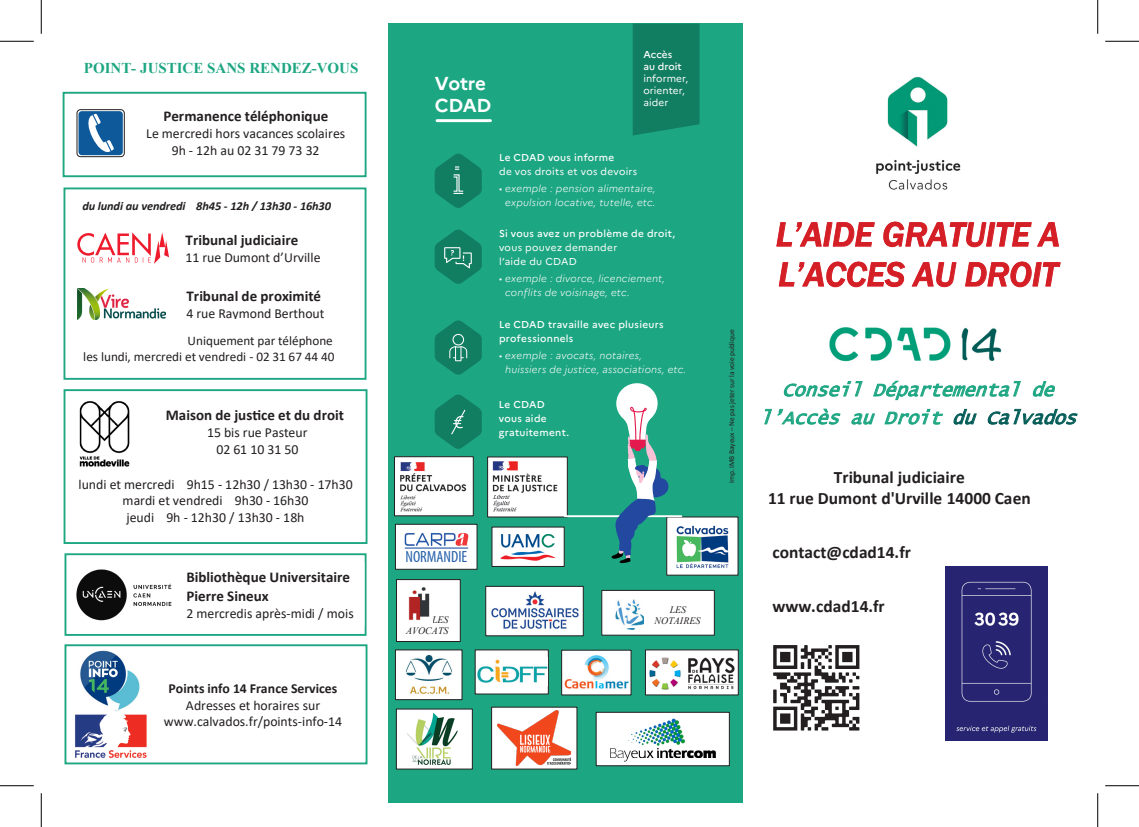
<style>
.page{position:relative;width:1139px;height:827px;background:#fff}
.page>*{position:absolute;margin:0;border:0;box-sizing:border-box;transform-origin:0 0}
.t1{font:italic 500 35.12px/39.9px "Franklin Gothic";color:#d51f26}
.t2{font:italic 18.88px/27.9px "Lucida Console";color:#1da682;text-align:center}
.t3{font:700 18.75px/22.5px "Marianne";letter-spacing:-.015em;color:#fff}
.t4{font:700 17.38px/21.2px "Calibri";color:#231f20;text-align:center}
.t5{font:condensed 16.25px "Myriad Pro";color:#2661ab}
.t6{font:700 15px/18.2px "Calibri";color:#231f20}
.t7{font:700 15px "Times New Roman";color:#1da682}
.t8{font:13.75px/16.6px "Calibri";color:#231f20;text-align:center}
.t9{font:700 13.75px "Calibri";letter-spacing:-.005em;color:#231f20}
.t10{font:13.12px/16px "Calibri";letter-spacing:-.005em;color:#231f20;text-align:right}
.t11{font:italic 700 12.12px "Calibri";letter-spacing:-.015em;color:#231f20}
.t12{font:italic 300 10px/13.8px "Marianne";letter-spacing:.02em;color:#fff}
.t13{font:500 10px/13.8px "Marianne";letter-spacing:.03em;color:#fff}
.t14{font:10px/11.8px "Marianne";letter-spacing:.02em;color:#fff}
.t15{font:500 10px/12px "Marianne";color:#fff}
.t16{font:italic 9.88px "Times New Roman";letter-spacing:-.005em;color:#231f20}
.t17{font:7.5px "Calibri";letter-spacing:-.01em;color:#231f20}
.s1{color:#035c57}
</style>
<div class="page">
<div style="left:389px;top:24px;width:354px;height:779px;background:#1da682"></div>
<svg style="left:776px;top:222px;width:99px;height:25px"></svg>
<svg style="left:883px;top:221px;width:176px;height:27px"></svg>
<svg style="left:778px;top:261px;width:179px;height:27px"></svg>
<svg style="left:965px;top:261px;width:96px;height:27px"></svg>
<svg style="left:783px;top:381px;width:79px;height:16px"></svg>
<svg style="left:873px;top:381px;width:148px;height:19px"></svg>
<svg style="left:1032px;top:381px;width:23px;height:16px"></svg>
<svg style="left:764px;top:408px;width:77px;height:16px"></svg>
<svg style="left:851px;top:413px;width:24px;height:11px"></svg>
<svg style="left:884px;top:409px;width:59px;height:15px"></svg>
<svg style="left:953px;top:409px;width:23px;height:15px"></svg>
<svg style="left:987px;top:409px;width:91px;height:16px"></svg>
<div style="left:64px;top:553px;width:302px;height:83px;background:#fff;border:2px solid #1da682"></div>
<div style="left:64px;top:389px;width:303px;height:155px;background:#fff;border:2px solid #1da682"></div>
<div style="left:63px;top:92px;width:303px;height:85px;background:#fff;border:2px solid #1da682"></div>
<div style="left:177px;top:562px;width:187px;height:64px;background:#fff"></div>
<div style="left:64px;top:644px;width:303px;height:120px;background:#fff;border:2px solid #1da682"></div>
<div style="left:395px;top:649px;width:67px;height:51px;background:#fff;border:1px solid #231f20"></div>
<div style="left:475px;top:649px;width:73px;height:45px;background:#fff"></div>
<div style="left:601px;top:590px;width:113px;height:45px;background:#fff;border:1px solid #231f20"></div>
<img style="left:615px;top:599px;width:29px;height:31px">
<div style="left:666px;top:516px;width:72px;height:59px;background:#fff"></div>
<div style="left:485px;top:586px;width:98px;height:50px;background:#fff;border:1px solid #231f20"></div>
<div style="left:396px;top:579px;width:64px;height:63px;background:#fff;border:1px solid #231f20"></div>
<img style="left:408px;top:587px;width:22px;height:33px">
<div style="left:491px;top:526px;width:73px;height:40px;background:#fff"></div>
<div style="left:395px;top:524px;width:82px;height:45px;background:#fff;border:1px solid #231f20"></div>
<div style="left:561px;top:650px;width:70px;height:45px;background:#fff"></div>
<div style="left:394px;top:456px;width:79px;height:60px;background:#fff;border:1px solid #231f20"></div>
<div style="left:487px;top:456px;width:80px;height:61px;background:#fff"></div>
<div style="left:396px;top:708px;width:76px;height:61px;background:#fff"></div>
<div style="left:645px;top:649px;width:93px;height:46px;background:#fff"></div>
<div style="left:491px;top:707px;width:86px;height:62px;background:#fff"></div>
<div style="left:596px;top:712px;width:133px;height:54px;background:#fff;border:1px solid #231f20"></div>
<div style="left:63px;top:187px;width:303px;height:193px;background:#fff;border:2px solid #1da682"></div>
<hr style="left:437px;top:119px;width:53px;height:3px;background:#fff">
<div style="left:632px;top:24px;width:67px;height:111px;background:#117d61"></div>
<svg style="left:435px;top:153px;width:47px;height:55px"></svg>
<svg style="left:435px;top:229px;width:47px;height:55px"></svg>
<svg style="left:435px;top:394px;width:47px;height:55px"></svg>
<svg style="left:435px;top:320px;width:47px;height:55px"></svg>
<img style="left:773px;top:645px;width:87px;height:86px">
<img style="left:945px;top:566px;width:102px;height:174px">
<img style="left:829px;top:327px;width:173px;height:35px">
<img style="left:876px;top:76px;width:85px;height:114px">
<hr style="left:564px;top:515px;width:117px;height:2px;background:#fff">
<svg style="left:611px;top:383px;width:57px;height:180px"></svg>
<svg style="left:77px;top:232px;width:92px;height:32px"></svg>
<img style="left:676px;top:525px;width:53px;height:44px">
<img style="left:75px;top:714px;width:72px;height:44px">
<img style="left:76px;top:564px;width:104px;height:61px">
<img style="left:79px;top:401px;width:51px;height:66px">
<img style="left:77px;top:288px;width:88px;height:32px">
<img style="left:405px;top:654px;width:48px;height:40px">
<img style="left:476px;top:657px;width:71px;height:28px">
<img style="left:491px;top:591px;width:88px;height:38px">
<img style="left:564px;top:655px;width:65px;height:34px">
<img style="left:492px;top:461px;width:66px;height:51px">
<img style="left:649px;top:657px;width:86px;height:33px">
<img style="left:400px;top:462px;width:67px;height:49px">
<img style="left:80px;top:650px;width:60px;height:59px">
<hr style="left:84px;top:706px;width:31px;height:3px;background:#fff">
<div style="left:78px;top:111px;width:45px;height:44px;background:#0d599a;border-radius:3px"></div>
<div style="left:77px;top:109px;width:48px;height:48px;border:1px solid #231f20;border-radius:4px"></div>
<svg style="left:88px;top:114px;width:26px;height:38px"></svg>
<img style="left:500px;top:534px;width:56px;height:27px">
<img style="left:404px;top:532px;width:65px;height:17px">
<img style="left:407px;top:712px;width:51px;height:52px">
<img style="left:498px;top:710px;width:72px;height:55px">
<img style="left:610px;top:718px;width:106px;height:44px">
<hr style="left:0;top:41px;width:34px;height:1px;background:#000">
<hr style="left:1105px;top:41px;width:33px;height:1px;background:#000">
<hr style="left:0;top:785px;width:34px;height:1px;background:#000">
<hr style="left:1105px;top:785px;width:33px;height:1px;background:#000">
<hr style="left:41px;top:0;width:1px;height:34px;background:#000">
<hr style="left:41px;top:793px;width:1px;height:34px;background:#000">
<hr style="left:1097px;top:0;width:1px;height:34px;background:#000">
<hr style="left:1097px;top:793px;width:1px;height:34px;background:#000">
<p class="t7" style="left:84px;top:57px;width:276px">POINT- JUSTICE SANS RENDEZ-VOUS</p>
<p class="t6" style="left:163px;top:106px;width:166px">Permanence téléphonique</p>
<p class="t8" style="left:146px;top:124px;width:200px">Le mercredi hors vacances scolaires<br>9h - 12h au 02 31 79 73 32</p>
<p class="t11" style="left:83px;top:197px;width:250px">du lundi au vendredi 8h45 - 12h / 13h30 - 16h30</p>
<p class="t6" style="left:186px;top:231px;width:114px">Tribunal judiciaire</p>
<p class="t8" style="left:186px;top:249px;width:136px">11 rue Dumont d’Urville</p>
<p class="t6" style="left:186px;top:286px;width:136px">Tribunal de proximité</p>
<p class="t8" style="left:186px;top:304px;width:139px">4 rue Raymond Berthout</p>
<p class="t10" style="left:83px;top:333px;width:253px">Uniquement par téléphone<br>les lundi, mercredi et vendredi - 02 31 67 44 40</p>
<p class="t6" style="left:166px;top:406px;width:180px">Maison de justice et du droit</p>
<p class="t8" style="left:207px;top:424px;width:102px">15 bis rue Pasteur<br>02 61 10 31 50</p>
<p class="t8" style="left:78px;top:475px;width:276px">lundi et mercredi 9h15 - 12h30 / 13h30 - 17h30 mardi et vendredi 9h30 - 16h30<br>jeudi 9h - 12h30 / 13h30 - 18h</p>
<p class="t6" style="left:186px;top:568px;width:165px">Bibliothèque Universitaire<br>Pierre Sineux</p>
<p class="t8" style="left:186px;top:604px;width:169px">2 mercredis après-midi / mois</p>
<p class="t9" style="left:168px;top:678px;width:170px">Points info 14 France Services</p>
<p class="t8" style="left:164px;top:696px;width:180px">Adresses et horaires sur www.calvados.fr/points-info-14</p>
<h3 class="t3" style="left:435px;top:70px;width:58px">Votre<br>CDAD</h3>
<p class="t15" style="left:643px;top:48px;width:40px">Accès au droit</p>
<p class="t14" style="left:643px;top:72px;width:46px">informer, orienter, aider</p>
<p class="t13" style="left:499px;top:150px;width:117px">Le CDAD vous informe</p>
<p class="t14" style="left:499px;top:165px;width:140px">de vos droits et vos devoirs</p>
<p class="t12" style="left:499px;top:181px;width:158px;text-align:right">• exemple : pension alimentaire, expulsion locative, tutelle, etc.</p>
<p class="t13" style="left:499px;top:226px;width:177px">Si vous avez un problème de droit,</p>
<p class="t14" style="left:499px;top:240px;width:120px;line-height:13.8px">vous pouvez demander l’aide du CDAD</p>
<p class="t12" style="left:505px;top:271px;width:161px;text-indent:-6px">• exemple : divorce, licenciement, conflits de voisinage, etc.</p>
<p class="t13" style="left:499px;top:317px;width:166px">Le CDAD travaille avec plusieurs professionnels</p>
<p class="t12" style="left:505px;top:348px;width:183px;text-indent:-6px">• exemple : avocats, notaires,<br>huissiers de justice, associations, etc.</p>
<p class="t13" style="left:499px;top:397px;width:72px">Le CDAD vous aide gratuitement.</p>
<p class="t5" style="left:405px;top:548px;width:63px">NORMANDIE</p>
<p class="t16" style="left:669px;top:602px;width:18px">LES</p>
<p class="t16" style="left:432px;top:612px;width:18px">LES</p>
<p class="t16" style="left:654px;top:614px;width:47px">NOTAIRES</p>
<p class="t16" style="left:406px;top:624px;width:44px">AVOCATS</p>
<p class="t17" style="left:726px;top:483px;width:155px;rotate:-90deg">Imp. IMB Bayeux – Ne pas jeter sur la voie publique</p>
<h1 class="t1" style="left:775px;top:215px;width:285px">L’AIDE GRATUITE A<br>L’ACCES AU DROIT</h1>
<h2 class="t2" style="left:759px;top:376px;width:324px">Conseil Départemental de l’Accès au Droit <span class="s1">du Calvados</span></h2>
<p class="t4" style="left:768px;top:466px;width:264px">Tribunal judiciaire<br>11 rue Dumont d'Urville 14000 Caen</p>
<p class="t4" style="left:772px;top:541px;width:140px">contact@cdad14.fr</p>
<p class="t4" style="left:772px;top:595px;width:114px">www.cdad14.fr</p>
</div>
